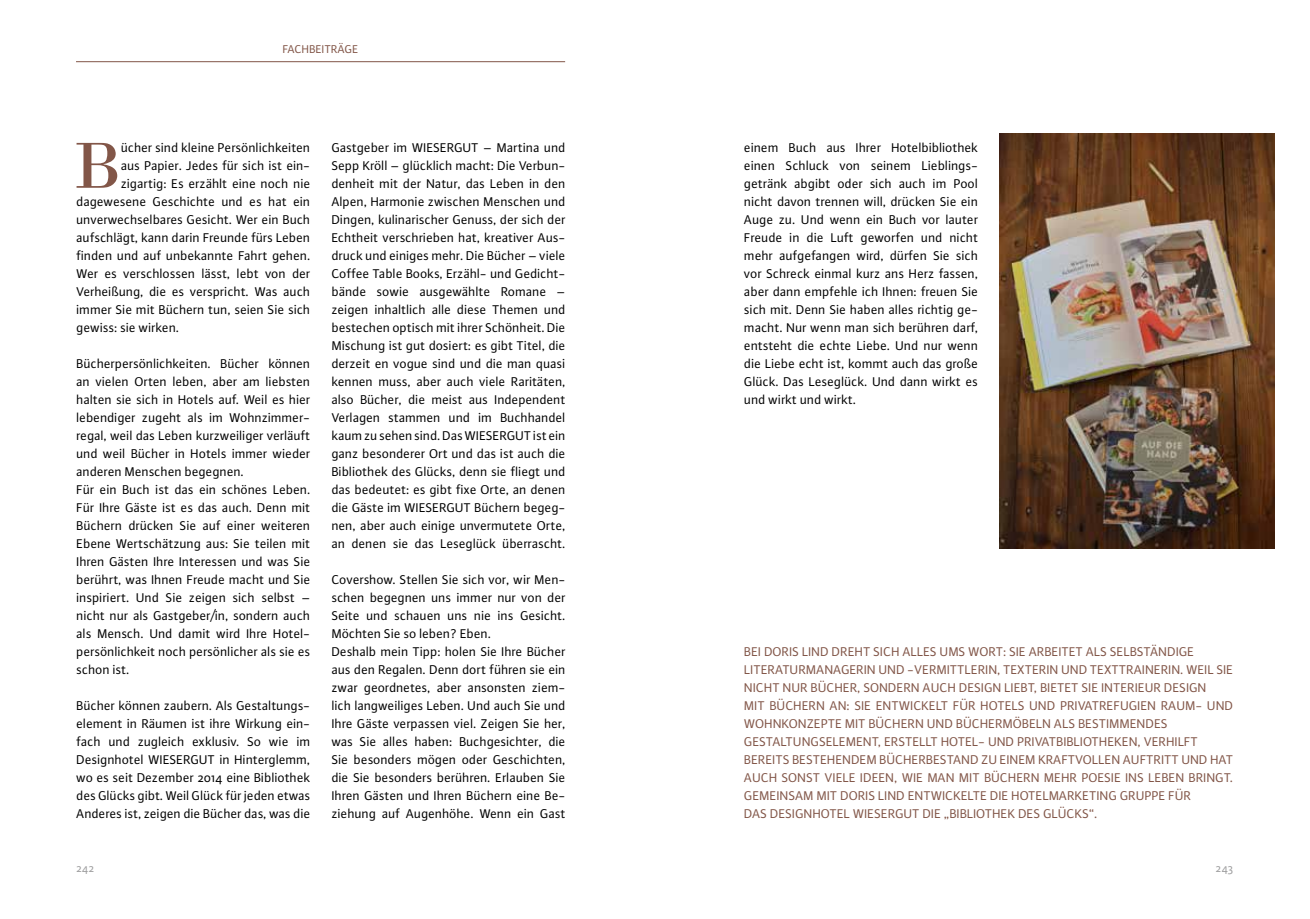
<style>
.page{position:relative;width:1310px;height:919px;background:#fff}
.page>*{position:absolute;margin:0;border:0;box-sizing:border-box;transform-origin:0 0}
.t1{font:68.55px "Bodoni";color:#825648}
.t2{font:13.5px/18px "Plus Sans Normal";color:#000;text-align:justify}
.t3{font:13.5px "Plus Sans Normal";color:#825648}
.t4{font:12px "Plus Sans Normal";color:#825648}
.t5{font:12px "Plus Sans Normal";color:#9c9c9d}
</style>
<div class="page">
<hr style="left:76px;top:61px;width:489px;height:1px;background:#825648">
<img style="left:999px;top:134px;width:275px;height:414px">
<p class="t4" style="left:283px;top:42px;width:20px">fachbeit</p>
<p class="t4" style="left:331px;top:42px;width:15px">räge</p>
<h1 class="t1" style="left:73px;top:125px;width:42px">B</h1>
<p class="t2" style="left:121px;top:138px;width:191px">ücher sind kleine Persönlichkeiten</p>
<p class="t2" style="left:121px;top:156px;width:191px">aus Papier. Jedes für sich ist ein-</p>
<p class="t2" style="left:121px;top:174px;width:191px">zigartig: Es erzählt eine noch nie</p>
<p class="t2" style="left:77px;top:192px;width:235px">dagewesene Geschichte und es hat ein</p>
<p class="t2" style="left:77px;top:210px;width:235px">unverwechselbares Gesicht. Wer ein Buch</p>
<p class="t2" style="left:77px;top:228px;width:235px">aufschlägt, kann darin Freunde fürs Leben</p>
<p class="t2" style="left:77px;top:246px;width:235px">finden und auf unbekannte Fahrt gehen.</p>
<p class="t2" style="left:77px;top:264px;width:235px">Wer es verschlossen lässt, lebt von der</p>
<p class="t2" style="left:77px;top:282px;width:235px">Verheißung, die es verspricht. Was auch</p>
<p class="t2" style="left:77px;top:300px;width:235px">immer Sie mit Büchern tun, seien Sie sich</p>
<p class="t2" style="left:77px;top:318px;width:104px">gewiss: sie wirken.</p>
<p class="t2" style="left:77px;top:354px;width:235px;text-align:left">Bücherpersönlichkeiten. Bücher können an vielen Orten leben, aber am liebsten halten sie sich in Hotels auf. Weil es hier lebendiger zugeht als im Wohnzimmer&shy;regal, weil das Leben kurzweiliger verläuft und weil Bücher in Hotels immer wieder anderen Menschen begegnen.<br>Für ein Buch ist das ein schönes Leben.<br>Für Ihre Gäste ist es das auch. Denn mit Büchern drücken Sie auf einer weiteren Ebene Wertschätzung aus: Sie teilen mit Ihren Gästen Ihre Interessen und was Sie berührt, was Ihnen Freude macht und Sie inspiriert. Und Sie zeigen sich selbst – nicht nur als Gastgeber/in, sondern auch als Mensch. Und damit wird Ihre Hotel&shy;persönlichkeit noch persönlicher als sie es schon ist.</p>
<p class="t2" style="left:77px;top:696px;width:235px">Bücher können zaubern. Als Gestaltungs&shy;element in Räumen ist ihre Wirkung ein&shy;fach und zugleich exklusiv. So wie im Designhotel WIESERGUT in Hinterglemm, wo es seit Dezember 2014 eine Bibliothek des Glücks gibt. Weil Glück für jeden etwas Anderes ist, zeigen die Bücher das, was die</p>
<p class="t2" style="left:332px;top:138px;width:235px">Gastgeber im WIESERGUT – Martina und Sepp Kröll – glücklich macht: Die Verbun&shy;denheit mit der Natur, das Leben in den Alpen, Harmonie zwischen Menschen und Dingen, kulinarischer Genuss, der sich der Echtheit verschrieben hat, kreativer Aus&shy;druck und einiges mehr. Die Bücher – viele Coffee Table Books, Erzähl- und Gedicht&shy;bände sowie ausgewählte Romane – zeigen inhaltlich alle diese Themen und bestechen optisch mit ihrer Schönheit. Die Mischung ist gut dosiert: es gibt Titel, die derzeit en vogue sind und die man quasi kennen muss, aber auch viele Raritäten, also Bücher, die meist aus Independent Verlagen stammen und im Buchhandel kaum zu sehen sind. Das WIESERGUT ist ein ganz besonderer Ort und das ist auch die Bibliothek des Glücks, denn sie fliegt und das bedeutet: es gibt fixe Orte, an denen die Gäste im WIESERGUT Büchern begeg&shy;nen, aber auch einige unvermutete Orte, an denen sie das Leseglück überrascht.</p>
<p class="t2" style="left:332px;top:570px;width:235px;text-align:left">Covershow. Stellen Sie sich vor, wir Men&shy;schen begegnen uns immer nur von der Seite und schauen uns nie ins Gesicht.<br>Möchten Sie so leben? Eben.<br>Deshalb mein Tipp: holen Sie Ihre Bücher aus den Regalen. Denn dort führen sie ein zwar geordnetes, aber ansonsten ziem&shy;lich langweiliges Leben. Und auch Sie und Ihre Gäste verpassen viel. Zeigen Sie her, was Sie alles haben: Buchgesichter, die Sie besonders mögen oder Geschichten, die Sie besonders berühren. Erlauben Sie Ihren Gästen und Ihren Büchern eine Be&shy;ziehung auf Augenhöhe. Wenn ein Gast</p>
<p class="t2" style="left:744px;top:138px;width:235px">einem Buch aus Ihrer Hotelbibliothek einen Schluck von seinem Lieblings&shy;getränk abgibt oder sich auch im Pool nicht davon trennen will, drücken Sie ein Auge zu. Und wenn ein Buch vor lauter Freude in die Luft geworfen und nicht mehr aufgefangen wird, dürfen Sie sich vor Schreck einmal kurz ans Herz fassen, aber dann empfehle ich Ihnen: freuen Sie sich mit. Denn Sie haben alles richtig ge&shy;macht. Nur wenn man sich berühren darf, entsteht die echte Liebe. Und nur wenn die Liebe echt ist, kommt auch das große Glück. Das Leseglück. Und dann wirkt es und wirkt und wirkt.</p>
<p class="t3" style="left:744px;top:643px;width:112px">Bei Doris Lind dreht</p>
<p class="t3" style="left:873px;top:643px;width:8px">sich</p>
<p class="t3" style="left:902px;top:643px;width:16px">alles</p>
<p class="t3" style="left:940px;top:643px;width:112px">ums Wort: sie arbeitet</p>
<p class="t3" style="left:1086px;top:643px;width:32px">als selbstä</p>
<p class="t3" style="left:1158px;top:643px;width:17px">ndige</p>
<p class="t3" style="left:744px;top:661px;width:201px">Lite raturmanage rin und -ve rmittle</p>
<p class="t3" style="left:978px;top:661px;width:245px">rin, Texterin und Texttrainerin. Weil sie</p>
<p class="t3" style="left:744px;top:679px;width:17px">nicht</p>
<p class="t3" style="left:783px;top:679px;width:44px">nur Büche</p>
<p class="t3" style="left:850px;top:679px;width:125px">r, sondern auch Desig</p>
<p class="t3" style="left:993px;top:679px;width:19px">n liebt</p>
<p class="t3" style="left:1034px;top:679px;width:14px">, bietet</p>
<p class="t3" style="left:1082px;top:679px;width:98px">sie Interieur Desig</p>
<p class="t3" style="left:1198px;top:679px;width:10px">n</p>
<p class="t3" style="left:744px;top:697px;width:8px">mit</p>
<p class="t3" style="left:770px;top:697px;width:16px">Büche</p>
<p class="t3" style="left:809px;top:697px;width:91px">rn an: sie entwickelt</p>
<p class="t3" style="left:953px;top:697px;width:44px">für Hotels</p>
<p class="t3" style="left:1029px;top:697px;width:204px">und Privatrefugien Raum- und</p>
<p class="t3" style="left:744px;top:715px;width:78px">Wohnkonzepte</p>
<p class="t3" style="left:845px;top:715px;width:8px">mit</p>
<p class="t3" style="left:868px;top:715px;width:16px">Büche</p>
<p class="t3" style="left:908px;top:715px;width:65px">rn und Büche</p>
<p class="t3" style="left:995px;top:715px;width:92px">rmöbeln als bestimme</p>
<p class="t3" style="left:1137px;top:715px;width:17px">ndes</p>
<p class="t3" style="left:744px;top:733px;width:75px">Gestaltungseleme</p>
<p class="t3" style="left:863px;top:733px;width:43px">nt, erstellt</p>
<p class="t3" style="left:941px;top:733px;width:17px">Hotel</p>
<p class="t3" style="left:978px;top:733px;width:79px">- und Privatbibliotheke</p>
<p class="t3" style="left:1129px;top:733px;width:68px">n, ve rhilft</p>
<p class="t3" style="left:744px;top:751px;width:29px">bereits</p>
<p class="t3" style="left:792px;top:751px;width:8px">bestehe</p>
<p class="t3" style="left:842px;top:751px;width:18px">ndem</p>
<p class="t3" style="left:879px;top:751px;width:16px">Büche</p>
<p class="t3" style="left:918px;top:751px;width:16px">rbest</p>
<p class="t3" style="left:953px;top:751px;width:123px">and zu ei nem kraftvolle</p>
<p class="t3" style="left:1111px;top:751px;width:121px">n Auftritt und hat</p>
<p class="t3" style="left:744px;top:769px;width:88px">auch sonst viele</p>
<p class="t3" style="left:860px;top:769px;width:50px">Ideen, wie</p>
<p class="t3" style="left:927px;top:769px;width:40px">man mit</p>
<p class="t3" style="left:984px;top:769px;width:16px">Büche</p>
<p class="t3" style="left:1023px;top:769px;width:30px">rn meh</p>
<p class="t3" style="left:1070px;top:769px;width:27px">r Poesie</p>
<p class="t3" style="left:1125px;top:769px;width:109px">ins Leben bringt.</p>
<p class="t3" style="left:744px;top:787px;width:16px">Gemei</p>
<p class="t3" style="left:780px;top:787px;width:45px">nsam mit</p>
<p class="t3" style="left:840px;top:787px;width:92px">Doris Lind entwickelte</p>
<p class="t3" style="left:990px;top:787px;width:203px">die HOTELMARKETING GRU PPE für</p>
<p class="t3" style="left:744px;top:805px;width:42px">das Desig</p>
<p class="t3" style="left:804px;top:805px;width:18px">nhotel</p>
<p class="t3" style="left:853px;top:805px;width:112px">WIESERGUT die „Bibliothek</p>
<p class="t3" style="left:1018px;top:805px;width:8px">des</p>
<p class="t3" style="left:1043px;top:805px;width:17px">Glücks</p>
<p class="t3" style="left:1089px;top:805px;width:10px">“.</p>
<p class="t5" style="left:77px;top:861px;width:20px">242</p>
<p class="t5" style="left:1216px;top:861px;width:19px">243</p>
</div>
